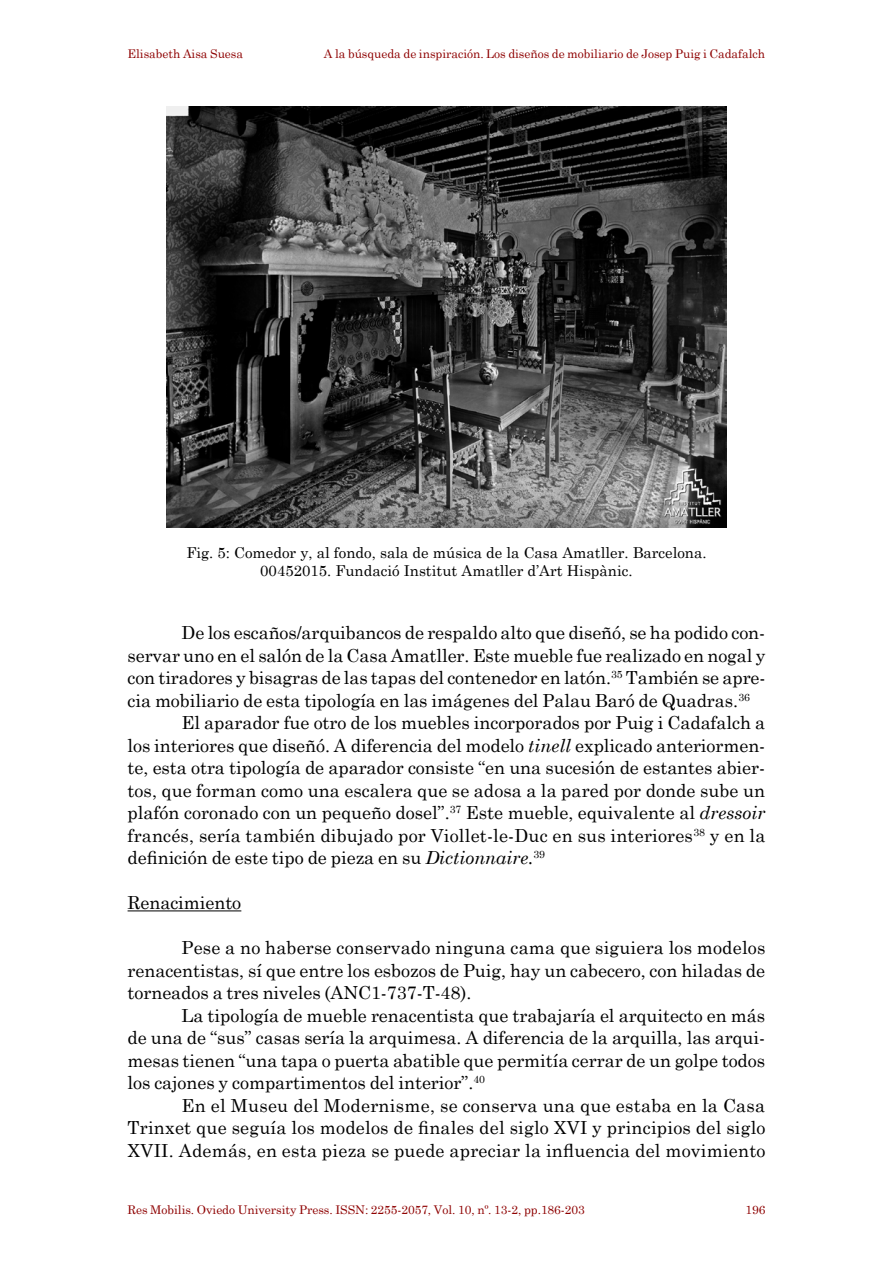
<style>
.page{position:relative;width:893px;height:1263px;background:#fff}
.page>*{position:absolute;margin:0;border:0;box-sizing:border-box;transform-origin:0 0}
.t1{font:18px/22.5px "Century Schoolbook";letter-spacing:-.005em;color:#000;text-align:justify}
.t2{font:15px/18px "Century Schoolbook";color:#000;text-align:center}
.t3{font:12px "Century Schoolbook";letter-spacing:-.005em;color:#8e0000}
.s1{font-style:italic}
</style>
<div class="page">
<img style="left:166px;top:106px;width:560px;height:421px">
<hr style="left:128px;top:910px;width:113px;height:1px;background:#000">
<p class="t3" style="left:128px;top:46px;width:117px">Elisabeth Aisa Suesa</p>
<p class="t3" style="left:324px;top:46px;width:443px">A la búsqueda de inspiración. Los diseños de mobiliario de Josep Puig i Cadafalch</p>
<p class="t2" style="left:186px;top:543px;width:522px">Fig. 5: Comedor y, al fondo, sala de música de la Casa Amatller. Barcelona.<br>00452015. Fundació Institut Amatller d’Art Hispànic.</p>
<p class="t1" style="left:182px;top:621px;width:585px">De los escaños/arquibancos de respaldo alto que diseñó, se ha podido con-</p>
<p class="t1" style="left:128px;top:643px;width:639px">servar uno en el salón de la Casa Amatller. Este mueble fue realizado en nogal y</p>
<p class="t1" style="left:128px;top:666px;width:639px">con tiradores y bisagras de las tapas del contenedor en latón.<sup>35</sup> También se apre-</p>
<p class="t1" style="left:128px;top:688px;width:624px">cia mobiliario de esta tipología en las imágenes del Palau Baró de Quadras.<sup>36</sup></p>
<p class="t1" style="left:182px;top:711px;width:585px">El aparador fue otro de los muebles incorporados por Puig i Cadafalch a</p>
<p class="t1" style="left:128px;top:733px;width:639px">los interiores que diseñó. A diferencia del modelo <span class="s1">tinell</span> explicado anteriormen-</p>
<p class="t1" style="left:128px;top:756px;width:639px">te, esta otra tipología de aparador consiste “en una sucesión de estantes abier-</p>
<p class="t1" style="left:128px;top:778px;width:639px">tos, que forman como una escalera que se adosa a la pared por donde sube un</p>
<p class="t1" style="left:128px;top:801px;width:639px">plafón coronado con un pequeño dosel”.<sup>37</sup> Este mueble, equivalente al <span class="s1">dressoir</span></p>
<p class="t1" style="left:128px;top:823px;width:639px">francés, sería también dibujado por Viollet-le-Duc en sus interiores<sup>38</sup> y en la</p>
<p class="t1" style="left:128px;top:846px;width:419px">definición de este tipo de pieza en su <span class="s1">Dictionnaire.</span><sup>39</sup></p>
<p class="t1" style="left:128px;top:891px;width:115px">Renacimiento</p>
<p class="t1" style="left:128px;top:936px;width:639px;text-indent:54px">Pese a no haberse conservado ninguna cama que siguiera los modelos renacentistas, sí que entre los esbozos de Puig, hay un cabecero, con hiladas de torneados a tres niveles (ANC1-737-T-48).</p>
<p class="t1" style="left:128px;top:1003px;width:639px;text-indent:54px">La tipología de mueble renacentista que trabajaría el arquitecto en más de una de “sus” casas sería la arquimesa. A diferencia de la arquilla, las arqui&shy;mesas tienen “una tapa o puerta abatible que permitía cerrar de un golpe todos los cajones y compartimentos del interior”.<sup>40</sup></p>
<p class="t1" style="left:128px;top:1093px;width:640px;text-indent:54px">En el Museu del Modernisme, se conserva una que estaba en la Casa Trinxet que seguía los modelos de finales del siglo XVI y principios del siglo XVII. Además, en esta pieza se puede apreciar la influencia del movimiento</p>
<p class="t3" style="left:128px;top:1202px;width:459px">Res Mobilis. Oviedo University Press. ISSN: 2255-2057, Vol. 10, nº. 13-2, pp.186-203</p>
<p class="t3" style="left:745px;top:1202px;width:21px">196</p>
</div>
